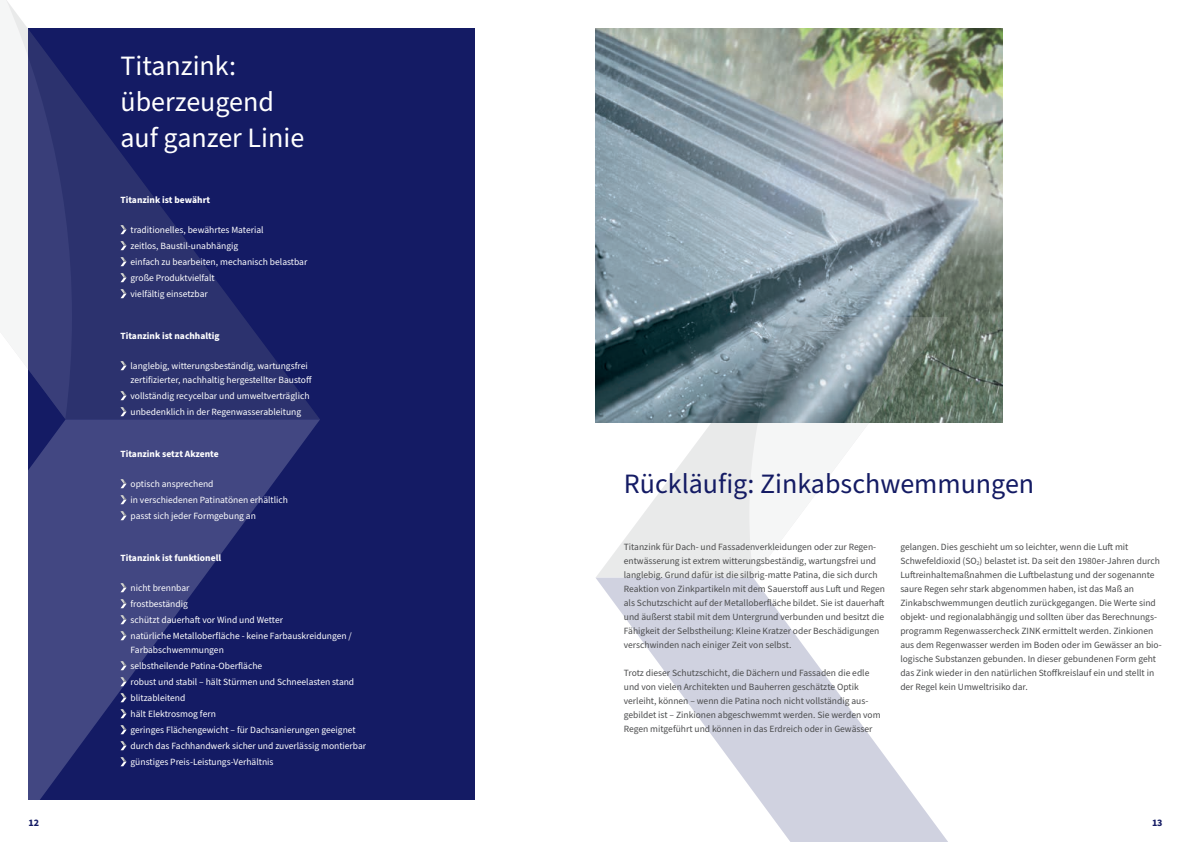
<style>
.page{position:relative;width:1191px;height:842px;background:#fff}
.page>*{position:absolute;margin:0;border:0;box-sizing:border-box;transform-origin:0 0}
.t1{font:28px/36px "Source Sans Pro";color:#fff}
.t2{font:28px "Source Sans Pro";color:#141b64}
.t3{font:700 10px "Source Sans Pro";color:#141b64}
.t4{font:9.5px/14px "Source Sans Pro";color:#4b4c4d}
.t5{font:9.5px/16px "Source Sans Pro";color:#fff}
.t6{font:700 9.5px "Source Sans Pro";color:#fff}
</style>
<div class="page">
<img style="left:595px;top:28px;width:407px;height:394px">
<svg style="left:595px;top:317px;width:154px;height:261px"></svg>
<svg style="left:749px;top:317px;width:199px;height:261px"></svg>
<svg style="left:596px;top:578px;width:352px;height:264px"></svg>
<div style="left:28px;top:28px;width:447px;height:771px;background:#141b64"></div>
<svg style="left:72px;top:88px;width:247px;height:331px"></svg>
<svg style="left:1px;top:0;width:71px;height:419px"></svg>
<svg style="left:28px;top:419px;width:292px;height:381px;fill:#424782"></svg>
<svg style="left:120px;top:225px;width:7px;height:9px"></svg>
<svg style="left:120px;top:241px;width:7px;height:9px"></svg>
<svg style="left:120px;top:257px;width:7px;height:9px"></svg>
<svg style="left:120px;top:273px;width:7px;height:9px"></svg>
<svg style="left:120px;top:289px;width:7px;height:9px"></svg>
<svg style="left:120px;top:361px;width:7px;height:9px"></svg>
<svg style="left:120px;top:391px;width:7px;height:9px"></svg>
<svg style="left:120px;top:407px;width:7px;height:9px"></svg>
<svg style="left:120px;top:479px;width:7px;height:9px"></svg>
<svg style="left:120px;top:495px;width:7px;height:9px"></svg>
<svg style="left:120px;top:511px;width:7px;height:9px"></svg>
<svg style="left:120px;top:583px;width:7px;height:9px"></svg>
<svg style="left:120px;top:599px;width:7px;height:9px"></svg>
<svg style="left:120px;top:615px;width:7px;height:9px"></svg>
<svg style="left:120px;top:631px;width:7px;height:9px"></svg>
<svg style="left:120px;top:661px;width:7px;height:9px"></svg>
<svg style="left:120px;top:677px;width:7px;height:9px"></svg>
<svg style="left:120px;top:693px;width:7px;height:9px"></svg>
<svg style="left:120px;top:709px;width:7px;height:9px"></svg>
<svg style="left:120px;top:725px;width:7px;height:9px"></svg>
<svg style="left:120px;top:741px;width:7px;height:9px"></svg>
<svg style="left:120px;top:757px;width:7px;height:9px"></svg>
<h1 class="t1" style="left:120px;top:49px;width:185px">Titanzink: überzeugend auf ganzer Linie</h1>
<p class="t6" style="left:120px;top:194px;width:91px">Titanzink ist bewährt</p>
<p class="t5" style="left:130px;top:222px;width:178px">traditionelles, bewährtes Material<br>zeitlos, Baustil-unabhängig<br>einfach zu bearbeiten, mechanisch belastbar große Produktvielfalt<br>vielfältig einsetzbar</p>
<p class="t6" style="left:120px;top:330px;width:101px">Titanzink ist nachhaltig</p>
<p class="t5" style="left:130px;top:359px;width:183px;line-height:14px">langlebig, witterungsbeständig, wartungsfrei zertifizierter, nachhaltig hergestellter Baustoff</p>
<p class="t5" style="left:130px;top:388px;width:180px">vollständig recycelbar und umweltverträglich unbedenklich in der Regenwasserableitung</p>
<p class="t6" style="left:120px;top:448px;width:100px">Titanzink setzt Akzente</p>
<p class="t5" style="left:130px;top:476px;width:159px">optisch ansprechend<br>in verschiedenen Patinatönen erhältlich passt sich jeder Formgebung an</p>
<p class="t6" style="left:120px;top:552px;width:102px">Titanzink ist funktionell</p>
<p class="t5" style="left:130px;top:580px;width:223px">nicht brennbar<br>frostbeständig<br>schützt dauerhaft vor Wind und Wetter<br>natürliche Metalloberfläche - keine Farbauskreidungen /</p>
<p class="t5" style="left:130px;top:642px;width:237px">Farbabschwemmungen<br>selbstheilende Patina-Oberfläche<br>robust und stabil – hält Stürmen und Schneelasten stand blitzableitend<br>hält Elektrosmog fern<br>geringes Flächengewicht – für Dachsanierungen geeignet durch das Fachhandwerk sicher und zuverlässig montierbar günstiges Preis-Leistungs-Verhältnis</p>
<h1 class="t2" style="left:624px;top:465px;width:412px">Rückläufig: Zinkabschwemmungen</h1>
<p class="t4" style="left:624px;top:540px;width:263px">Titanzink für Dach- und Fassadenverkleidungen oder zur Regen&shy;entwässerung ist extrem witterungsbeständig, wartungsfrei und langlebig. Grund dafür ist die silbrig-matte Patina, die sich durch Reaktion von Zinkpartikeln mit dem Sauerstoff aus Luft und Regen als Schutzschicht auf der Metalloberfläche bildet. Sie ist dauerhaft und äußerst stabil mit dem Untergrund verbunden und besitzt die Fähigkeit der Selbstheilung: Kleine Kratzer oder Beschädigungen verschwinden nach einiger Zeit von selbst.</p>
<p class="t4" style="left:624px;top:666px;width:258px">Trotz dieser Schutzschicht, die Dächern und Fassaden die edle und von vielen Architekten und Bauherren geschätzte Optik verleiht, können – wenn die Patina noch nicht vollständig aus&shy;gebildet ist – Zinkionen abgeschwemmt werden. Sie werden vom Regen mitgeführt und können in das Erdreich oder in Gewässer</p>
<p class="t4" style="left:900px;top:540px;width:263px">gelangen. Dies geschieht um so leichter, wenn die Luft mit Schwefeldioxid (SO<sub>2</sub>) belastet ist. Da seit den 1980er-Jahren durch Luftreinhaltemaßnahmen die Luftbelastung und der sogenannte saure Regen sehr stark abgenommen haben, ist das Maß an Zinkabschwemmungen deutlich zurückgegangen. Die Werte sind objekt- und regionalabhängig und sollten über das Berechnungs&shy;programm Regenwassercheck ZINK ermittelt werden. Zinkionen aus dem Regenwasser werden im Boden oder im Gewässer an bio&shy;logische Substanzen gebunden. In dieser gebundenen Form geht das Zink wieder in den natürlichen Stoffkreislauf ein und stellt in der Regel kein Umweltrisiko dar.</p>
<p class="t3" style="left:28px;top:816px;width:12px">12</p>
<p class="t3" style="left:1152px;top:816px;width:12px">13</p>
</div>
